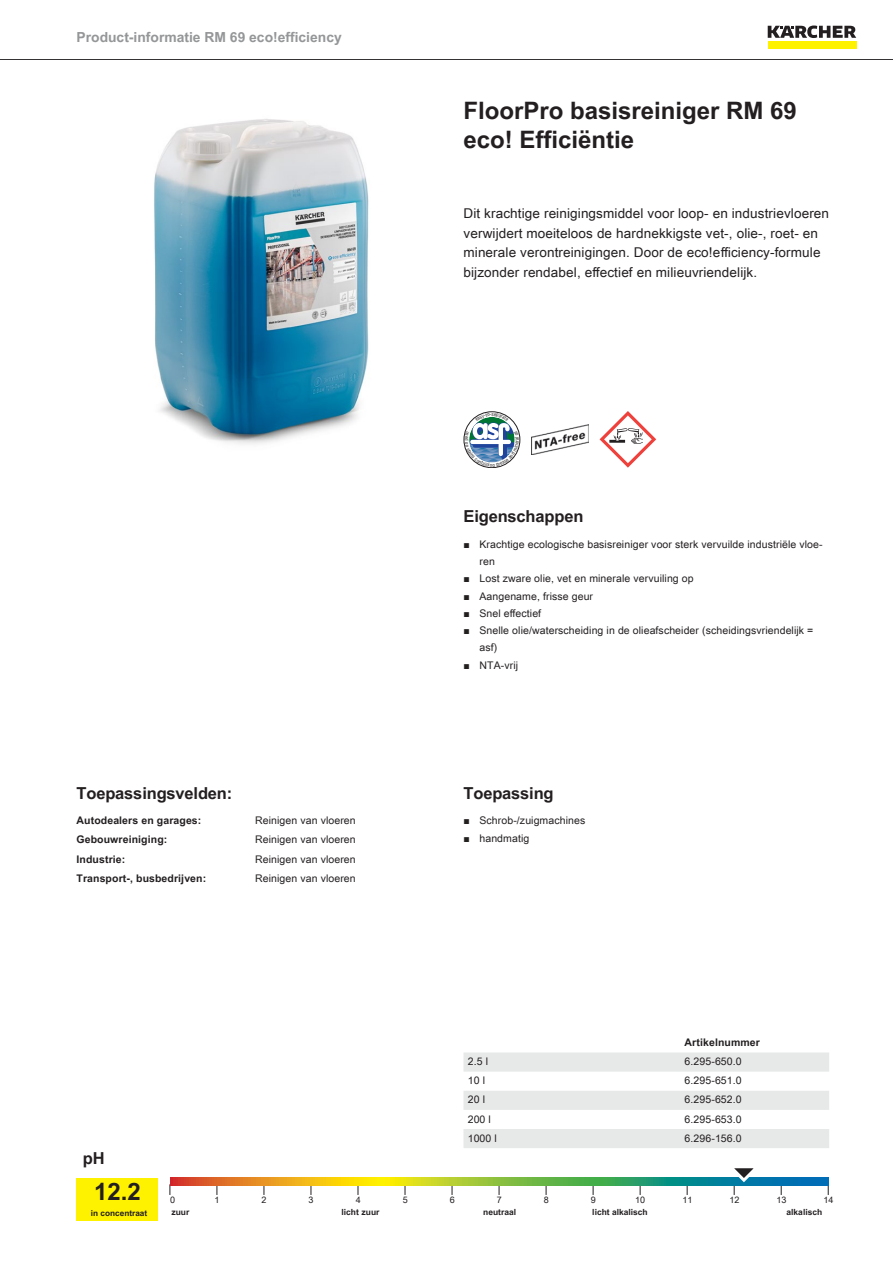
<style>
.page{position:relative;width:893px;height:1263px;background:#fff}
.page>*{position:absolute;margin:0;border:0;box-sizing:border-box;transform-origin:0 0}
.t1{font:700 24px/28.8px "Arial Unicode MS";color:#231f20}
.t2{font:700 16.5px "Arial Unicode MS";letter-spacing:-.01em;color:#231f20}
.t3{font:700 13.8px "Arial Unicode MS";color:#949698}
.t4{font:13.5px/19.5px "Arial Unicode MS";letter-spacing:.01em;color:#231f20}
.t5{font:10.5px/17.2px "Arial Unicode MS";letter-spacing:.01em;color:#231f20}
.t6{font:700 10.5px "Arial Unicode MS";letter-spacing:.01em;color:#231f20}
.t7{font:9px "Arial Unicode MS";color:#231f20}
.t8{font:700 8.4px "Arial Unicode MS";color:#231f20}
.t9{font:700 8.25px "Arial Unicode MS";color:#231f20}
.s1{font-family:"Arial"}
</style>
<div class="page">
<hr style="left:0;top:59px;width:893px;height:1px;background:#231f20">
<div style="left:768px;top:42px;width:88px;height:7px;background:#fff200"></div>
<svg style="left:768px;top:26px;width:88px;height:12px"></svg>
<img style="left:154px;top:119px;width:215px;height:325px">
<img style="left:531px;top:424px;width:57px;height:30px">
<svg style="left:600px;top:411px;width:56px;height:57px"></svg>
<div style="left:77px;top:1178px;width:81px;height:42px;background:#fff200"></div>
<svg style="left:170px;top:1178px;width:658px;height:8px;background:#8aa446"></svg>
<svg style="left:726px;top:1168px;width:38px;height:27px"></svg>
<svg style="left:463px;top:1052px;width:366px;height:96px"></svg>
<svg style="left:464px;top:412px;width:56px;height:56px"></svg>
<h3 class="t3" style="left:77px;top:27px;width:267px">Product-informatie RM 69 eco!efficiency</h3>
<h2 class="t2" style="left:77px;top:780px;width:157px">Toepassingsvelden:</h2>
<p class="t6" style="left:77px;top:812px;width:126px">Autodealers en garages:</p>
<p class="t5" style="left:255px;top:811px;width:102px">Reinigen van vloeren</p>
<p class="t6" style="left:77px;top:832px;width:92px">Gebouwreiniging:</p>
<p class="t5" style="left:255px;top:831px;width:102px">Reinigen van vloeren</p>
<p class="t6" style="left:77px;top:851px;width:50px">Industrie:</p>
<p class="t5" style="left:255px;top:850px;width:102px">Reinigen van vloeren</p>
<p class="t6" style="left:77px;top:871px;width:131px">Transport-, busbedrijven:</p>
<p class="t5" style="left:255px;top:870px;width:102px">Reinigen van vloeren</p>
<h1 class="t1" style="left:463px;top:97px;width:335px">FloorPro basisreiniger RM 69 eco! Efficiëntie</h1>
<p class="t4" style="left:463px;top:203px;width:367px">Dit krachtige reinigingsmiddel voor loop- en industrievloeren verwijdert moeiteloos de hardnekkigste vet-, olie-, roet- en minerale verontreinigingen. Door de eco!efficiency-formule bijzonder rendabel, effectief en milieuvriendelijk.</p>
<h2 class="t2" style="left:463px;top:504px;width:121px">Eigenschappen</h2>
<p class="t5" style="left:479px;top:535px;width:345px;text-indent:-16px"><span class="s1">■</span> Krachtige ecologische basisreiniger voor sterk vervuilde industriële vloe&shy;ren</p>
<p class="t5" style="left:463px;top:570px;width:232px"><span class="s1">■</span> Lost zware olie, vet en minerale vervuiling op</p>
<p class="t5" style="left:463px;top:587px;width:131px"><span class="s1">■</span> Aangename, frisse geur</p>
<p class="t5" style="left:463px;top:604px;width:79px"><span class="s1">■</span> Snel effectief</p>
<p class="t5" style="left:479px;top:622px;width:335px;text-indent:-16px"><span class="s1">■</span> Snelle olie/waterscheiding in de olieafscheider (scheidingsvriendelijk = asf)</p>
<p class="t5" style="left:463px;top:656px;width:56px"><span class="s1">■</span> NTA-vrij</p>
<h2 class="t2" style="left:463px;top:780px;width:92px">Toepassing</h2>
<p class="t5" style="left:463px;top:812px;width:123px"><span class="s1">■</span> Schrob-/zuigmachines</p>
<p class="t5" style="left:463px;top:829px;width:67px"><span class="s1">■</span> handmatig</p>
<p class="t6" style="left:685px;top:1034px;width:77px">Artikelnummer</p>
<p class="t5" style="left:468px;top:1052px;width:22px">2.5 l</p>
<p class="t5" style="left:685px;top:1052px;width:59px">6.295-650.0</p>
<p class="t5" style="left:468px;top:1072px;width:19px">10 l</p>
<p class="t5" style="left:685px;top:1072px;width:59px">6.295-651.0</p>
<p class="t5" style="left:468px;top:1091px;width:19px">20 l</p>
<p class="t5" style="left:685px;top:1091px;width:59px">6.295-652.0</p>
<p class="t5" style="left:468px;top:1110px;width:25px">200 l</p>
<p class="t5" style="left:685px;top:1110px;width:59px">6.295-653.0</p>
<p class="t5" style="left:468px;top:1129px;width:31px">1000 l</p>
<p class="t5" style="left:685px;top:1129px;width:59px">6.296-156.0</p>
<h2 class="t2" style="left:83px;top:1146px;width:23px">pH</h2>
<h1 class="t1" style="left:94px;top:1178px;width:48px">12.2</h1>
<p class="t7" style="left:170px;top:1193px;width:7px">0</p>
<p class="t7" style="left:215px;top:1193px;width:7px">1</p>
<p class="t7" style="left:262px;top:1193px;width:7px">2</p>
<p class="t7" style="left:309px;top:1193px;width:7px">3</p>
<p class="t7" style="left:356px;top:1193px;width:7px">4</p>
<p class="t7" style="left:403px;top:1193px;width:7px">5</p>
<p class="t7" style="left:450px;top:1193px;width:7px">6</p>
<p class="t7" style="left:497px;top:1193px;width:7px">7</p>
<p class="t7" style="left:544px;top:1193px;width:7px">8</p>
<p class="t7" style="left:591px;top:1193px;width:7px">9</p>
<p class="t7" style="left:635px;top:1193px;width:12px">10</p>
<p class="t7" style="left:682px;top:1193px;width:12px">11</p>
<p class="t7" style="left:729px;top:1193px;width:12px">12</p>
<p class="t7" style="left:776px;top:1193px;width:12px">13</p>
<p class="t7" style="left:823px;top:1193px;width:12px">14</p>
<p class="t9" style="left:91px;top:1207px;width:58px">in concentraat</p>
<p class="t8" style="left:171px;top:1206px;width:20px">zuur</p>
<p class="t8" style="left:341px;top:1206px;width:39px">licht zuur</p>
<p class="t8" style="left:483px;top:1206px;width:34px">neutraal</p>
<p class="t8" style="left:592px;top:1206px;width:57px">licht alkalisch</p>
<p class="t8" style="left:786px;top:1206px;width:37px">alkalisch</p>
</div>
